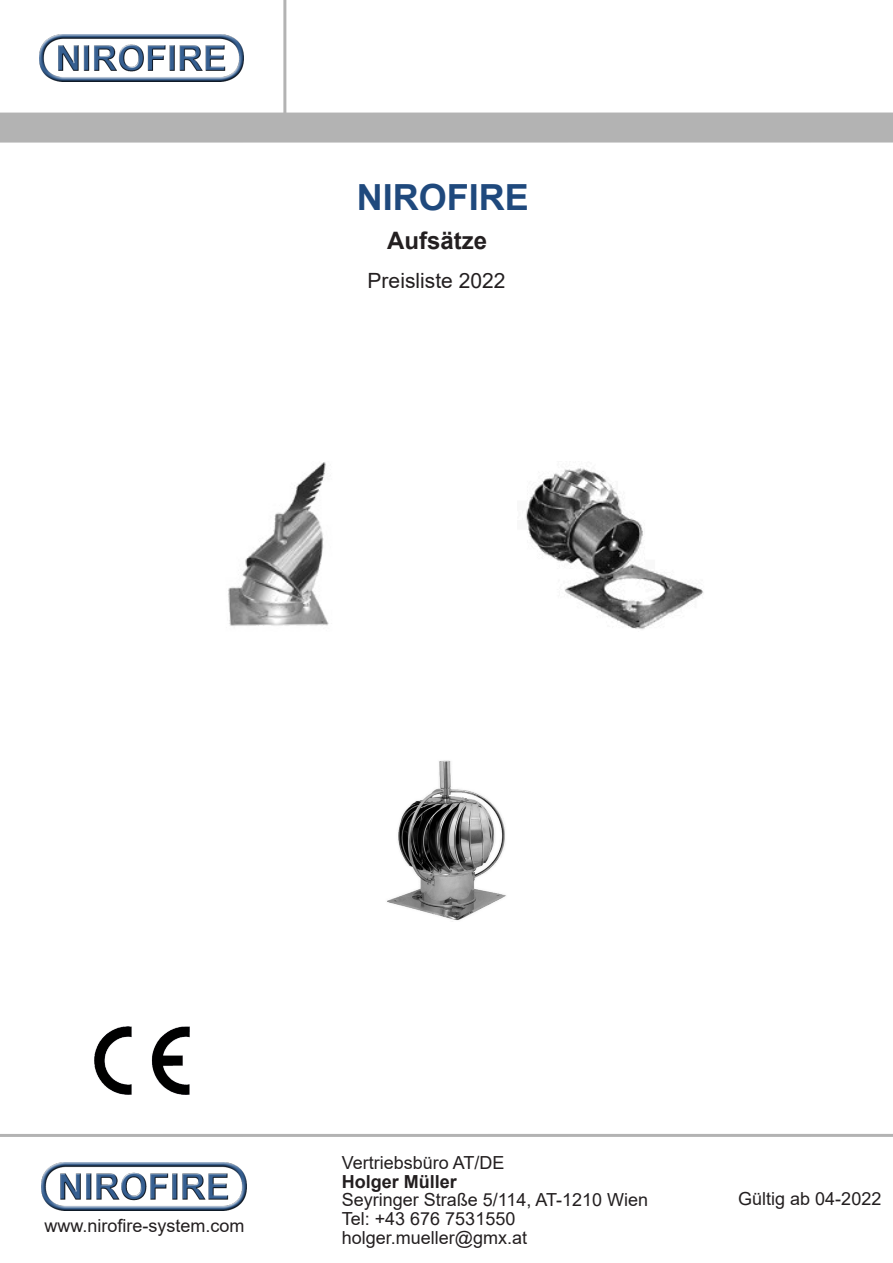
<style>
.page{position:relative;width:893px;height:1263px;background:#fff}
.page>*{position:absolute;margin:0;border:0;box-sizing:border-box;transform-origin:0 0}
.t1{font:700 36px "Arial";color:#1f497d}
.t2{font:700 24px "Arial";color:#231f20}
.t3{font:21px "Arial";color:#231f20}
.t4{font:18px/18.6px "Arial";color:#231f20}
.t5{font:700 18px "Arial";color:#231f20}
</style>
<div class="page">
<hr style="left:0;top:1134px;width:893px;height:3px;background:#b3b3b3">
<div style="left:0;top:113px;width:893px;height:30px;background:#b3b3b3"></div>
<img style="left:42px;top:1163px;width:204px;height:48px">
<img style="left:39px;top:34px;width:205px;height:48px">
<hr style="left:283px;top:0;width:3px;height:128px;background:#b3b3b3">
<img style="left:228px;top:462px;width:101px;height:164px">
<img style="left:526px;top:468px;width:178px;height:162px">
<img style="left:387px;top:760px;width:119px;height:161px">
<img style="left:95px;top:1027px;width:95px;height:68px">
<h1 class="t1" style="left:357px;top:184px;width:174px">NIROFIRE</h1>
<h2 class="t2" style="left:387px;top:232px;width:102px">Aufsätze</h2>
<p class="t3" style="left:368px;top:272px;width:139px">Preisliste 2022</p>
<p class="t4" style="left:44px;top:1218px;width:202px">www.nirofire-system.com</p>
<p class="t4" style="left:342px;top:1155px;width:164px">Vertriebsbüro AT/DE</p>
<p class="t5" style="left:342px;top:1175px;width:117px">Holger Müller</p>
<p class="t4" style="left:342px;top:1192px;width:308px">Seyringer Straße 5/114, AT-1210 Wien<br>Tel: +43 676 7531550 holger.mueller@gmx.at</p>
<p class="t4" style="left:738px;top:1191px;width:145px">Gültig ab 04-2022</p>
</div>
